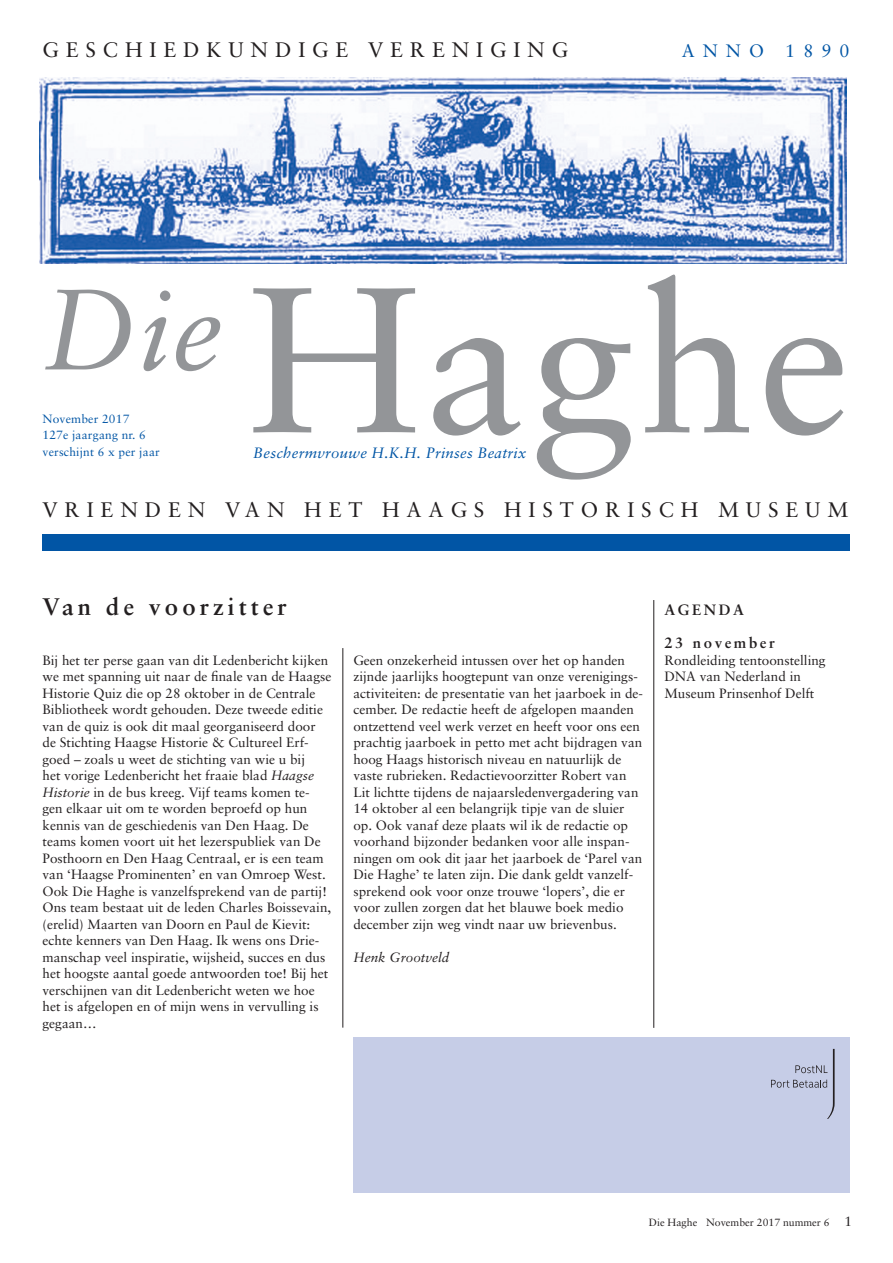
<style>
.page{position:relative;width:893px;height:1263px;background:#fff}
.page>*{position:absolute;margin:0;border:0;box-sizing:border-box;transform-origin:0 0}
.t1{font:206.7px "Sabon";letter-spacing:.02em;color:#939598}
.t2{font:italic 114.45px "Sabon";color:#939598}
.t3{font:700 24px "Sabon";letter-spacing:.17em;color:#231f20}
.t4{font:21px "Sabon";letter-spacing:.33em;color:#231f20}
.t5{font:18px "Sabon";letter-spacing:.45em;color:#0155a5}
.t6{font:italic 15px "Sabon";letter-spacing:.015em;color:#0155a5}
.t7{font:700 15px "Sabon";letter-spacing:.17em;color:#231f20}
.t8{font:13.5px/16.5px "Sabon";color:#231f20}
.t9{font:italic 13.5px "Sabon";color:#231f20}
.t10{font:12px/16.5px "Sabon";letter-spacing:.015em;color:#0155a5}
.t11{font:10.5px "Sabon";color:#231f20}
.s1{font-style:italic}
.s2{font-size:13.5px}
</style>
<div class="page">
<img style="left:39px;top:78px;width:808px;height:185px">
<div style="left:43px;top:534px;width:807px;height:16px;background:#0155a5"></div>
<div style="left:353px;top:1037px;width:497px;height:156px;background:#c6cde7"></div>
<svg style="left:771px;top:1049px;width:64px;height:70px"></svg>
<hr style="left:653px;top:600px;width:1px;height:428px;background:#231f20">
<hr style="left:342px;top:648px;width:1px;height:380px;background:#231f20">
<h3 class="t4" style="left:43px;top:37px;width:527px">GESCHIEDKUNDIGE VERENIGING</h3>
<h3 class="t5" style="left:682px;top:40px;width:169px">ANNO 1890</h3>
<h2 class="t2" style="left:43px;top:263px;width:182px">Die</h2>
<p class="t10" style="left:43px;top:410px;width:119px">November 2017<br>127e jaargang nr. 6 verschijnt 6 x per jaar</p>
<h1 class="t1" style="left:248px;top:237px;width:604px">Haghe</h1>
<p class="t6" style="left:253px;top:444px;width:275px">Beschermvrouwe H.K.H. Prinses Beatrix</p>
<h3 class="t4" style="left:43px;top:497px;width:807px">VRIENDEN VAN HET HAAGS HISTORISCH MUSEUM</h3>
<h3 class="t3" style="left:43px;top:592px;width:246px">Van de voorzitter</h3>
<p class="t8" style="left:43px;top:651px;width:290px">Bij het ter perse gaan van dit Ledenbericht kijken we met spanning uit naar de finale van de Haagse Historie Quiz die op 28 oktober in de Centrale Bibliotheek wordt gehouden. Deze tweede editie van de quiz is ook dit maal georganiseerd door de Stichting Haagse Historie &amp; Cultureel Erf&shy;goed – zoals u weet de stichting van wie u bij<br>het vorige Ledenbericht het fraaie blad <span class="s1">Haagse Historie</span> in de bus kreeg. Vijf teams komen te&shy;gen elkaar uit om te worden beproefd op hun kennis van de geschiedenis van Den Haag. De teams komen voort uit het lezerspubliek van De Posthoorn en Den Haag Centraal, er is een team van ‘Haagse Prominenten’ en van Omroep West.<br>Ook Die Haghe is vanzelfsprekend van de partij!<br>Ons team bestaat uit de leden Charles Boissevain, (erelid) Maarten van Doorn en Paul de Kievit: echte kenners van Den Haag. Ik wens ons Drie&shy;manschap veel inspiratie, wijsheid, succes en dus het hoogste aantal goede antwoorden toe! Bij het verschijnen van dit Ledenbericht weten we hoe het is afgelopen en of mijn wens in vervulling is gegaan…</p>
<p class="t8" style="left:353px;top:651px;width:291px">Geen onzekerheid intussen over het op handen zijnde jaarlijks hoogtepunt van onze verenigings&shy;activiteiten: de presentatie van het jaarboek in de&shy;cember. De redactie heeft de afgelopen maanden ontzettend veel werk verzet en heeft voor ons een prachtig jaarboek in petto met acht bijdragen van hoog Haags historisch niveau en natuurlijk de vaste rubrieken. Redactievoorzitter Robert van Lit lichtte tijdens de najaarsledenvergadering van 14 oktober al een belangrijk tipje van de sluier op. Ook vanaf deze plaats wil ik de redactie op voorhand bijzonder bedanken voor alle inspan&shy;ningen om ook dit jaar het jaarboek de ‘Parel van Die Haghe’ te laten zijn. Die dank geldt vanzelf&shy;sprekend ook voor onze trouwe ‘lopers’, die er voor zullen zorgen dat het blauwe boek medio december zijn weg vindt naar uw brievenbus.</p>
<p class="t9" style="left:353px;top:949px;width:98px">Henk Grootveld</p>
<p class="t7" style="left:664px;top:600px;width:81px">AGENDA</p>
<p class="t7" style="left:664px;top:633px;width:112px">23 november</p>
<p class="t8" style="left:664px;top:651px;width:163px">Rondleiding tentoonstelling<br>DNA van Nederland in<br>Museum Prinsenhof Delft</p>
<p class="t11" style="left:649px;top:1216px;width:204px">Die Haghe November 2017 nummer 6 <span class="s2">1</span></p>
</div>
